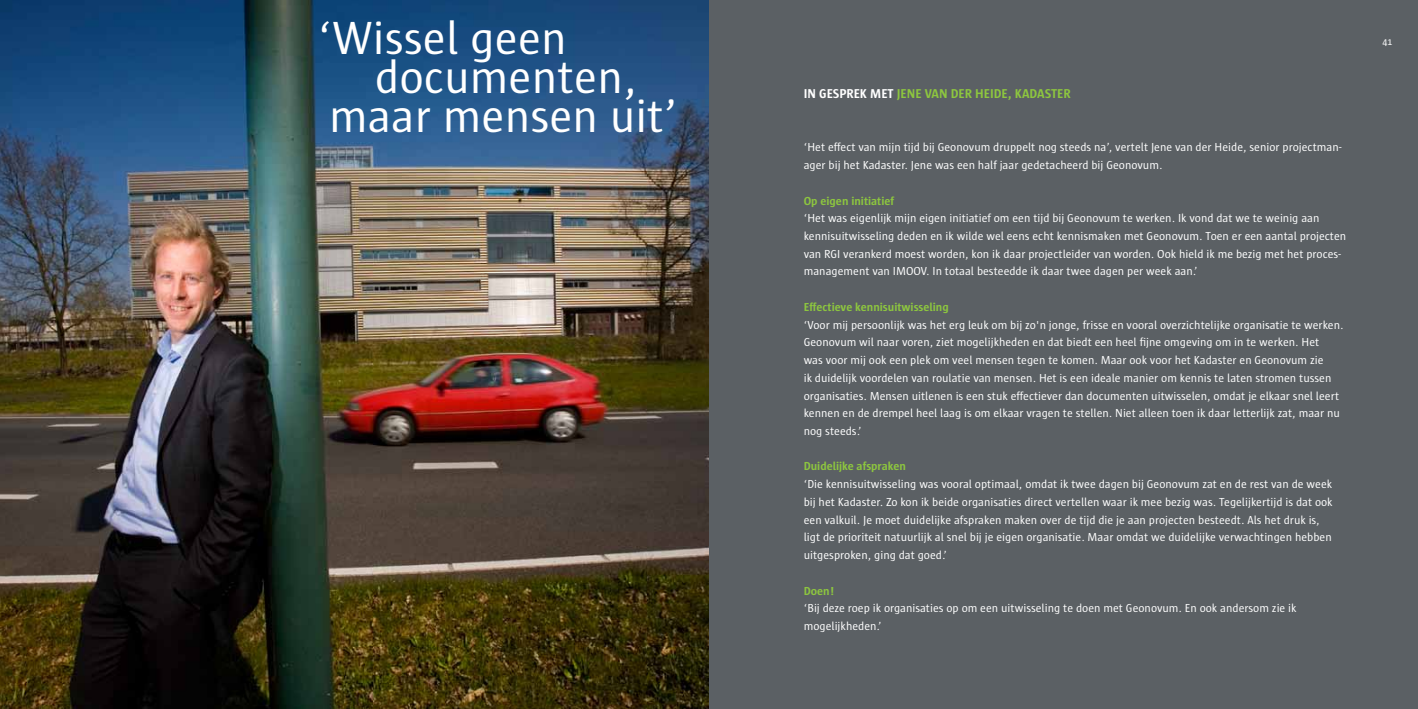
<style>
.page{position:relative;width:1418px;height:709px;background:#fff}
.page>*{position:absolute;margin:0;border:0;box-sizing:border-box;transform-origin:0 0}
.t1{font:47.5px "Sun";color:#fff}
.t2{font:700 13.12px "Sun";letter-spacing:.02em;color:#8dc63f}
.t3{font:11.88px/17.8px "Sun";color:#fff}
.t4{font:700 11.88px "Sun";color:#8dc63f}
.t5{font:10px "Sun";color:#fff}
.s1{color:#fff}
</style>
<div class="page">
<img style="left:0;top:0;width:709px;height:709px">
<div style="left:709px;top:0;width:708px;height:709px;background:#5b6064"></div>
<h1 class="t1" style="left:318px;top:13px;width:251px">‘Wissel geen</h1>
<h1 class="t1" style="left:375px;top:52px;width:264px">documenten,</h1>
<h1 class="t1" style="left:329px;top:91px;width:351px">maar mensen uit’</h1>
<p class="t2" style="left:803px;top:87px;width:266px"><span class="s1">In gesprek met</span> Jene van der Heide, Kadaster</p>
<p class="t3" style="left:803px;top:139px;width:539px">‘Het effect van mijn tijd bij Geonovum druppelt nog steeds na’, vertelt Jene van der Heide, senior projectman&shy;ager bij het Kadaster. Jene was een half jaar gedetacheerd bij Geonovum.</p>
<p class="t4" style="left:803px;top:194px;width:92px">Op eigen initiatief</p>
<p class="t3" style="left:803px;top:209px;width:544px">‘Het was eigenlijk mijn eigen initiatief om een tijd bij Geonovum te werken. Ik vond dat we te weinig aan kennisuitwisseling deden en ik wilde wel eens echt kennismaken met Geonovum. Toen er een aantal projecten van RGI verankerd moest worden, kon ik daar projectleider van worden. Ook hield ik me bezig met het proces&shy;management van IMOOV. In totaal besteedde ik daar twee dagen per week aan.’</p>
<p class="t4" style="left:803px;top:300px;width:147px">Effectieve kennisuitwisseling</p>
<p class="t3" style="left:803px;top:316px;width:541px">‘Voor mij persoonlijk was het erg leuk om bij zo'n jonge, frisse en vooral overzichtelijke organisatie te werken.<br>Geonovum wil naar voren, ziet mogelijkheden en dat biedt een heel fijne omgeving om in te werken. Het<br>was voor mij ook een plek om veel mensen tegen te komen. Maar ook voor het Kadaster en Geonovum zie<br>ik duidelijk voordelen van roulatie van mensen. Het is een ideale manier om kennis te laten stromen tussen organisaties. Mensen uitlenen is een stuk effectiever dan documenten uitwisselen, omdat je elkaar snel leert kennen en de drempel heel laag is om elkaar vragen te stellen. Niet alleen toen ik daar letterlijk zat, maar nu nog steeds.’</p>
<p class="t4" style="left:803px;top:460px;width:104px">Duidelijke afspraken</p>
<p class="t3" style="left:803px;top:475px;width:530px">‘Die kennisuitwisseling was vooral optimaal, omdat ik twee dagen bij Geonovum zat en de rest van de week bij het Kadaster. Zo kon ik beide organisaties direct vertellen waar ik mee bezig was. Tegelijkertijd is dat ook een valkuil. Je moet duidelijke afspraken maken over de tijd die je aan projecten besteedt. Als het druk is, ligt de prioriteit natuurlijk al snel bij je eigen organisatie. Maar omdat we duidelijke verwachtingen hebben uitgesproken, ging dat goed.’</p>
<p class="t4" style="left:803px;top:584px;width:32px">Doen!</p>
<p class="t3" style="left:803px;top:599px;width:494px">‘Bij deze roep ik organisaties op om een uitwisseling te doen met Geonovum. En ook andersom zie ik mogelijkheden.’</p>
<p class="t5" style="left:1382px;top:36px;width:11px">41</p>
</div>
